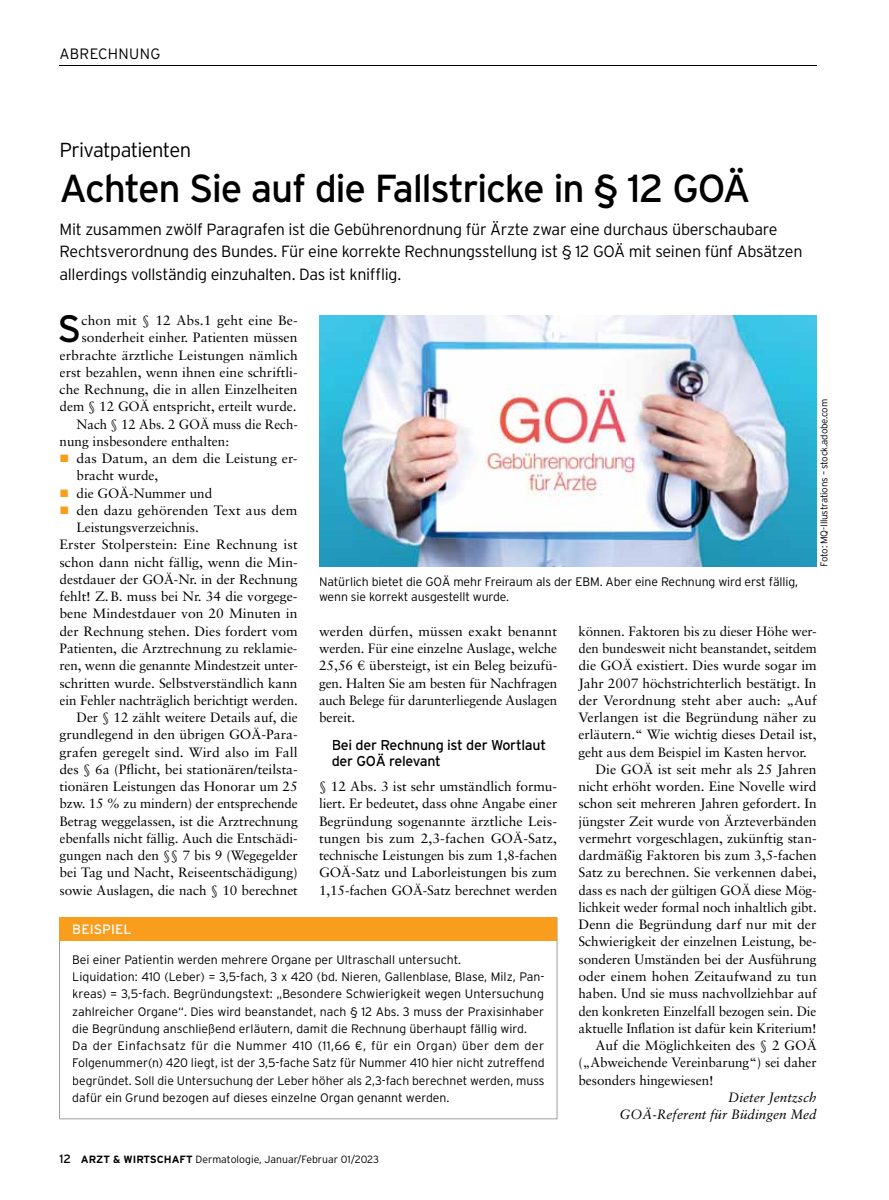
<style>
.page{position:relative;width:889px;height:1200px;background:#fff}
.page>*{position:absolute;margin:0;border:0;box-sizing:border-box;transform-origin:0 0}
.t1{font:39px "Interstate";letter-spacing:-.035em;color:#000}
.t2{font:38.1px "Interstate";color:#000}
.t3{font:300 20.25px "Interstate";letter-spacing:-.035em;color:#000}
.t4{font:300 16.2px/22.5px "Interstate";letter-spacing:-.02em;color:#000}
.t5{font:300 15px "Interstate";letter-spacing:.02em;color:#000}
.t6{font:14.25px/16.2px "Interstate";letter-spacing:-.02em;color:#000}
.t7{font:13.5px/17.2px "Sabon";letter-spacing:-.005em;color:#000;text-align:justify}
.t8{font:italic 13.5px/17.2px "Sabon";color:#000;text-align:right}
.t9{font:13.5px "Interstate";color:#fff}
.t10{font:300 12.3px/17.2px "Interstate";color:#000}
.t11{font:300 10.5px "Interstate";color:#000}
.t12{font:300 9.75px "Interstate";letter-spacing:-.02em;color:#000}
.s1{color:#f99d1c}
.s2{font-weight:400;font-size:12px}
.s3{font-weight:700}
</style>
<div class="page">
<hr style="left:60px;top:66px;width:756px;height:1px;background:#000">
<svg style="left:60px;top:940px;width:497px;height:178px"></svg>
<div style="left:60px;top:917px;width:497px;height:23px;background:#f99d1c"></div>
<img style="left:319px;top:315px;width:497px;height:251px">
<p class="t5" style="left:60px;top:45px;width:102px">ABRECHNUNG</p>
<h3 class="t3" style="left:60px;top:138px;width:133px">Privatpatienten</h3>
<h1 class="t1" style="left:60px;top:166px;width:692px">Achten Sie auf die Fallstricke in § 12 GOÄ</h1>
<p class="t4" style="left:60px;top:218px;width:744px">Mit zusammen zwölf Paragrafen ist die Gebührenordnung für Ärzte zwar eine durchaus überschaubare<br>Rechtsverordnung des Bundes. Für eine korrekte Rechnungsstellung ist § 12 GOÄ mit seinen fünf Absätzen allerdings vollständig einzuhalten. Das ist knifflig.</p>
<h2 class="t2" style="left:58px;top:307px;width:25px">S</h2>
<p class="t7" style="left:81px;top:311px;width:218px">chon mit § 12 Abs.1 geht eine Be-</p>
<p class="t7" style="left:81px;top:329px;width:218px">sonderheit einher. Patienten müssen</p>
<p class="t7" style="left:60px;top:346px;width:240px">erbrachte ärztliche Leistungen nämlich</p>
<p class="t7" style="left:60px;top:363px;width:240px">erst bezahlen, wenn ihnen eine schriftli-</p>
<p class="t7" style="left:60px;top:380px;width:239px">che Rechnung, die in allen Einzelheiten</p>
<p class="t7" style="left:60px;top:398px;width:239px">dem § 12 GOÄ entspricht, erteilt wurde.</p>
<p class="t7" style="left:77px;top:415px;width:223px">Nach § 12 Abs. 2 GOÄ muss die Rech-</p>
<p class="t7" style="left:60px;top:432px;width:171px">nung insbesondere enthalten:</p>
<p class="t7" style="left:77px;top:449px;width:222px;text-indent:-17px"><span class="s1">■</span> das Datum, an dem die Leistung er&shy;bracht wurde,</p>
<p class="t7" style="left:60px;top:484px;width:154px"><span class="s1">■</span> die GOÄ-Nummer und</p>
<p class="t7" style="left:60px;top:501px;width:239px"><span class="s1">■</span> den dazu gehörenden Text aus dem</p>
<p class="t7" style="left:77px;top:518px;width:124px">Leistungsverzeichnis.</p>
<p class="t7" style="left:60px;top:536px;width:240px">Erster Stolperstein: Eine Rechnung ist</p>
<p class="t7" style="left:60px;top:553px;width:240px">schon dann nicht fällig, wenn die Min-</p>
<p class="t7" style="left:60px;top:570px;width:240px">destdauer der GOÄ-Nr. in der Rechnung</p>
<p class="t7" style="left:60px;top:587px;width:239px">fehlt! Z. B. muss bei Nr. 34 die vorgege-</p>
<p class="t7" style="left:60px;top:605px;width:239px">bene Mindestdauer von 20 Minuten in</p>
<p class="t7" style="left:60px;top:622px;width:240px">der Rechnung stehen. Dies fordert vom</p>
<p class="t7" style="left:60px;top:639px;width:239px">Patienten, die Arztrechnung zu reklamie-</p>
<p class="t7" style="left:60px;top:656px;width:240px">ren, wenn die genannte Mindestzeit unter-</p>
<p class="t7" style="left:60px;top:674px;width:239px">schritten wurde. Selbstverständlich kann</p>
<p class="t7" style="left:60px;top:691px;width:240px">ein Fehler nachträglich berichtigt werden.</p>
<p class="t7" style="left:77px;top:708px;width:223px">Der § 12 zählt weitere Details auf, die</p>
<p class="t7" style="left:60px;top:725px;width:240px">grundlegend in den übrigen GOÄ-Para-</p>
<p class="t7" style="left:60px;top:743px;width:240px">grafen geregelt sind. Wird also im Fall</p>
<p class="t7" style="left:60px;top:760px;width:240px">des § 6a (Pflicht, bei stationären/teilsta-</p>
<p class="t7" style="left:60px;top:777px;width:240px">tionären Leistungen das Honorar um 25</p>
<p class="t7" style="left:60px;top:794px;width:240px">bzw. 15 % zu mindern) der entsprechende</p>
<p class="t7" style="left:60px;top:812px;width:240px">Betrag weggelassen, ist die Arztrechnung</p>
<p class="t7" style="left:60px;top:829px;width:240px">ebenfalls nicht fällig. Auch die Entschädi-</p>
<p class="t7" style="left:60px;top:846px;width:240px">gungen nach den §§ 7 bis 9 (Wegegelder</p>
<p class="t7" style="left:60px;top:863px;width:240px">bei Tag und Nacht, Reiseentschädigung)</p>
<p class="t7" style="left:60px;top:881px;width:240px">sowie Auslagen, die nach § 10 berechnet</p>
<p class="t12" style="left:818px;top:566px;width:169px;rotate:-90deg">Foto: MQ-Illustrations – stock.adobe.com</p>
<p class="t10" style="left:319px;top:574px;width:480px;line-height:15px">Natürlich bietet die GOÄ mehr Freiraum als der EBM. Aber eine Rechnung wird erst fällig, wenn sie korrekt ausgestellt wurde.</p>
<p class="t7" style="left:319px;top:622px;width:240px">werden dürfen, müssen exakt benannt werden. Für eine einzelne Auslage, welche 25,56 € übersteigt, ist ein Beleg beizufü&shy;gen. Halten Sie am besten für Nachfragen auch Belege für darunterliegende Auslagen bereit.</p>
<p class="t6" style="left:332px;top:736px;width:216px">Bei der Rechnung ist der Wortlaut der GOÄ relevant</p>
<p class="t7" style="left:319px;top:777px;width:240px">§ 12 Abs. 3 ist sehr umständlich formu&shy;liert. Er bedeutet, dass ohne Angabe einer Begründung sogenannte ärztliche Leis&shy;tungen bis zum 2,3-fachen GOÄ-Satz, technische Leistungen bis zum 1,8-fachen GOÄ-Satz und Laborleistungen bis zum 1,15-fachen GOÄ-Satz berechnet werden</p>
<p class="t7" style="left:578px;top:622px;width:239px">können. Faktoren bis zu dieser Höhe wer-</p>
<p class="t7" style="left:578px;top:639px;width:240px">den bundesweit nicht beanstandet, seitdem</p>
<p class="t7" style="left:578px;top:656px;width:240px">die GOÄ existiert. Dies wurde sogar im</p>
<p class="t7" style="left:578px;top:674px;width:239px">Jahr 2007 höchstrichterlich bestätigt. In</p>
<p class="t7" style="left:578px;top:691px;width:240px">der Verordnung steht aber auch: „Auf</p>
<p class="t7" style="left:578px;top:708px;width:240px">Verlangen ist die Begründung näher zu</p>
<p class="t7" style="left:578px;top:725px;width:239px">erläutern.“ Wie wichtig dieses Detail ist,</p>
<p class="t7" style="left:578px;top:743px;width:230px">geht aus dem Beispiel im Kasten hervor.</p>
<p class="t7" style="left:595px;top:760px;width:223px">Die GOÄ ist seit mehr als 25 Jahren</p>
<p class="t7" style="left:578px;top:777px;width:239px">nicht erhöht worden. Eine Novelle wird</p>
<p class="t7" style="left:578px;top:794px;width:240px">schon seit mehreren Jahren gefordert. In</p>
<p class="t7" style="left:578px;top:812px;width:240px">jüngster Zeit wurde von Ärzteverbänden</p>
<p class="t7" style="left:578px;top:829px;width:240px">vermehrt vorgeschlagen, zukünftig stan-</p>
<p class="t7" style="left:578px;top:846px;width:240px">dardmäßig Faktoren bis zum 3,5-fachen</p>
<p class="t7" style="left:578px;top:863px;width:240px">Satz zu berechnen. Sie verkennen dabei,</p>
<p class="t7" style="left:578px;top:881px;width:240px">dass es nach der gültigen GOÄ diese Mög-</p>
<p class="t7" style="left:578px;top:898px;width:240px">lichkeit weder formal noch inhaltlich gibt.</p>
<p class="t7" style="left:578px;top:915px;width:240px">Denn die Begründung darf nur mit der</p>
<p class="t7" style="left:578px;top:932px;width:240px">Schwierigkeit der einzelnen Leistung, be-</p>
<p class="t7" style="left:578px;top:950px;width:240px">sonderen Umständen bei der Ausführung</p>
<p class="t7" style="left:578px;top:967px;width:240px">oder einem hohen Zeitaufwand zu tun</p>
<p class="t7" style="left:578px;top:984px;width:239px">haben. Und sie muss nachvollziehbar auf</p>
<p class="t7" style="left:578px;top:1001px;width:239px">den konkreten Einzelfall bezogen sein. Die</p>
<p class="t7" style="left:578px;top:1019px;width:240px">aktuelle Inflation ist dafür kein Kriterium!</p>
<p class="t7" style="left:595px;top:1036px;width:223px">Auf die Möglichkeiten des § 2 GOÄ</p>
<p class="t7" style="left:578px;top:1053px;width:240px">(„Abweichende Vereinbarung“) sei daher</p>
<p class="t7" style="left:578px;top:1070px;width:137px">besonders hingewiesen!</p>
<p class="t8" style="left:619px;top:1088px;width:199px">Dieter Jentzsch<br>GOÄ-Referent für Büdingen Med</p>
<p class="t9" style="left:72px;top:920px;width:61px">BEISPIEL</p>
<p class="t10" style="left:72px;top:950px;width:474px">Bei einer Patientin werden mehrere Organe per Ultraschall untersucht.<br>Liquidation: 410 (Leber) = 3,5-fach, 3 x 420 (bd. Nieren, Gallenblase, Blase, Milz, Pan&shy;kreas) = 3,5-fach. Begründungstext: „Besondere Schwierigkeit wegen Untersuchung zahlreicher Organe“. Dies wird beanstandet, nach § 12 Abs. 3 muss der Praxisinhaber die Begründung anschließend erläutern, damit die Rechnung überhaupt fällig wird.<br>Da der Einfachsatz für die Nummer 410 (11,66 €, für ein Organ) über dem der Folgenummer(n) 420 liegt, ist der 3,5-fache Satz für Nummer 410 hier nicht zutreffend begründet. Soll die Untersuchung der Leber höher als 2,3-fach berechnet werden, muss dafür ein Grund bezogen auf dieses einzelne Organ genannt werden.</p>
<p class="t11" style="left:60px;top:1152px;width:321px"><span class="s2">12</span> <span class="s3">ARZT &amp; WIRTSCHAFT</span> Dermatologie, Januar/Februar 01 / 2023</p>
</div>
